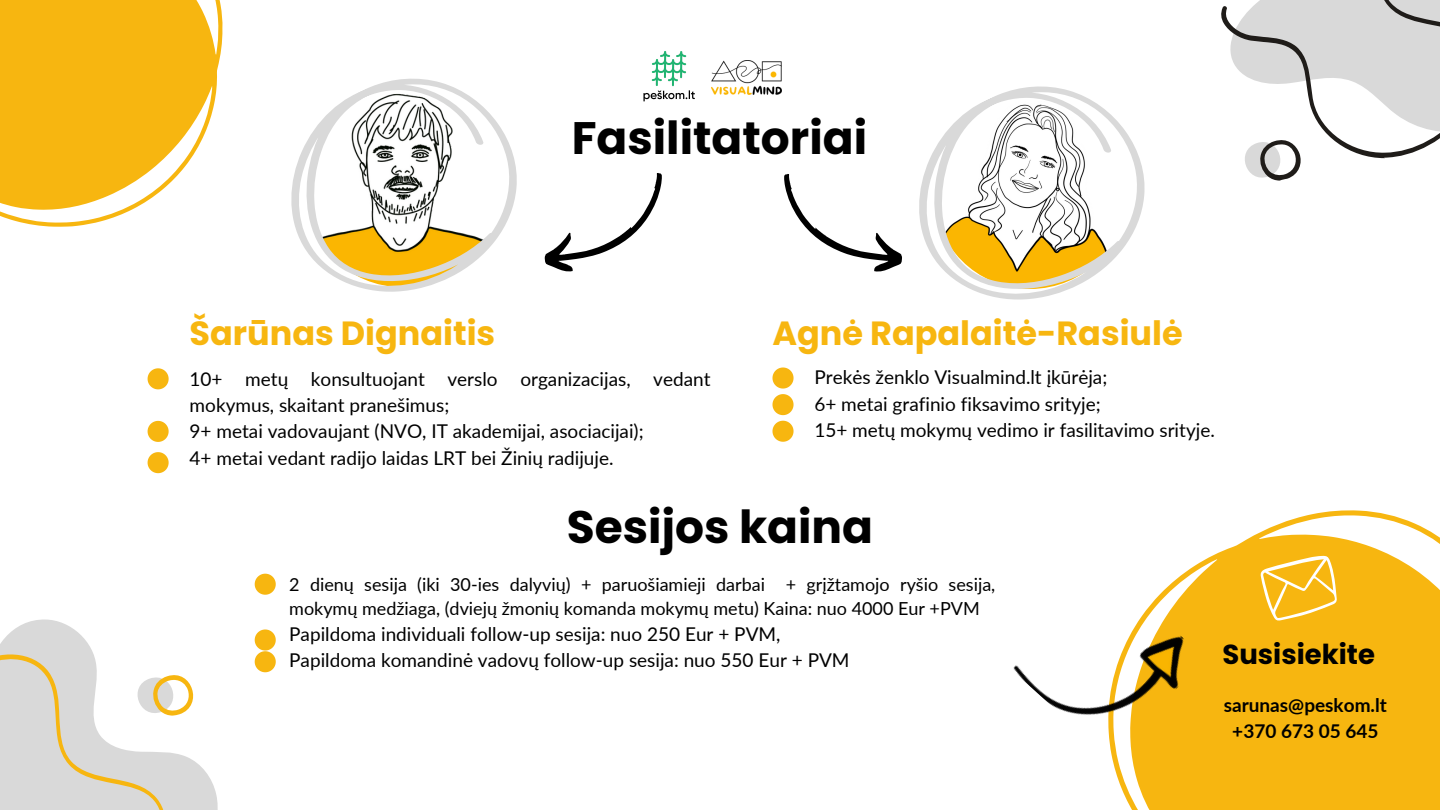
<style>
.page{position:relative;width:1440px;height:810px;background:#fff}
.page>*{position:absolute;margin:0;border:0;box-sizing:border-box;transform-origin:0 0}
.t1{font:700 45.5px "Poppins";color:#000}
.t2{font:700 33.5px "Poppins";color:#f7b610}
.t3{font:700 27.5px "Poppins";color:#000}
.t4{font:19px/26.2px "Lato";color:#000}
.t5{font:700 19px "Lato";color:#000}
.t6{font:18px/24.8px "Lato";color:#000}
</style>
<div class="page">
<svg style="left:0;top:0;width:223px;height:227px;fill:#f7b610"></svg>
<svg style="left:1112px;top:510px;width:328px;height:300px;fill:#f7b610"></svg>
<svg style="left:0;top:619px;width:218px;height:191px"></svg>
<svg style="left:1221px;top:0;width:219px;height:181px"></svg>
<svg style="left:291px;top:78px;width:226px;height:214px"></svg>
<svg style="left:919px;top:86px;width:226px;height:214px"></svg>
<svg style="left:544px;top:173px;width:118px;height:99px"></svg>
<svg style="left:784px;top:174px;width:118px;height:98px"></svg>
<svg style="left:1260px;top:556px;width:77px;height:65px;background:#f8c43f"></svg>
<img style="left:1013px;top:567px;width:192px;height:193px">
<svg style="left:148px;top:368px;width:21px;height:21px"></svg>
<svg style="left:148px;top:421px;width:21px;height:21px"></svg>
<svg style="left:148px;top:452px;width:21px;height:21px"></svg>
<svg style="left:773px;top:368px;width:21px;height:47px"></svg>
<svg style="left:773px;top:421px;width:21px;height:21px"></svg>
<img style="left:643px;top:51px;width:52px;height:51px">
<img style="left:711px;top:61px;width:71px;height:34px">
<svg style="left:255px;top:574px;width:21px;height:21px"></svg>
<svg style="left:255px;top:629px;width:21px;height:43px"></svg>
<p class="t1" style="left:572px;top:106px;width:297px">Fasilitatoriai</p>
<h1 class="t2" style="left:190px;top:310px;width:307px">Šarūnas Dignaitis</h1>
<p class="t4" style="left:190px;top:365px;width:523px">10+ metų konsultuojant verslo organizacijas, vedant mokymus, skaitant pranešimus;</p>
<p class="t4" style="left:190px;top:418px;width:456px">9+ metai vadovaujant (NVO, IT akademijai, asociacijai);</p>
<p class="t4" style="left:190px;top:444px;width:426px">4+ metai vedant radijo laidas LRT bei Žinių radijuje.</p>
<p class="t2" style="left:773px;top:310px;width:412px">Agnė Rapalaitė-Rasiulė</p>
<p class="t4" style="left:814px;top:364px;width:295px">Prekės ženklo Visualmind.lt įkūrėja;</p>
<p class="t4" style="left:814px;top:390px;width:288px">6+ metai grafinio fiksavimo srityje;</p>
<p class="t4" style="left:814px;top:416px;width:402px">15+ metų mokymų vedimo ir fasilitavimo srityje.</p>
<p class="t1" style="left:567px;top:495px;width:308px">Sesijos kaina</p>
<h2 class="t6" style="left:289px;top:571px;width:708px">2 dienų sesija (iki 30-ies dalyvių) + paruošiamieji darbai + grįžtamojo ryšio sesija, mokymų medžiaga, (dviejų žmonių komanda mokymų metu) Kaina: nuo 4000 Eur +PVM</h2>
<p class="t4" style="left:289px;top:620px;width:493px">Papildoma individuali follow-up sesija: nuo 250 Eur + PVM,</p>
<p class="t4" style="left:289px;top:647px;width:562px">Papildoma komandinė vadovų follow-up sesija: nuo 550 Eur + PVM</p>
<p class="t3" style="left:1222px;top:636px;width:154px">Susisiekite</p>
<h2 class="t5" style="left:1224px;top:693px;width:165px">sarunas@peskom.lt</h2>
<p class="t5" style="left:1232px;top:719px;width:148px">+370 673 05 645</p>
</div>
